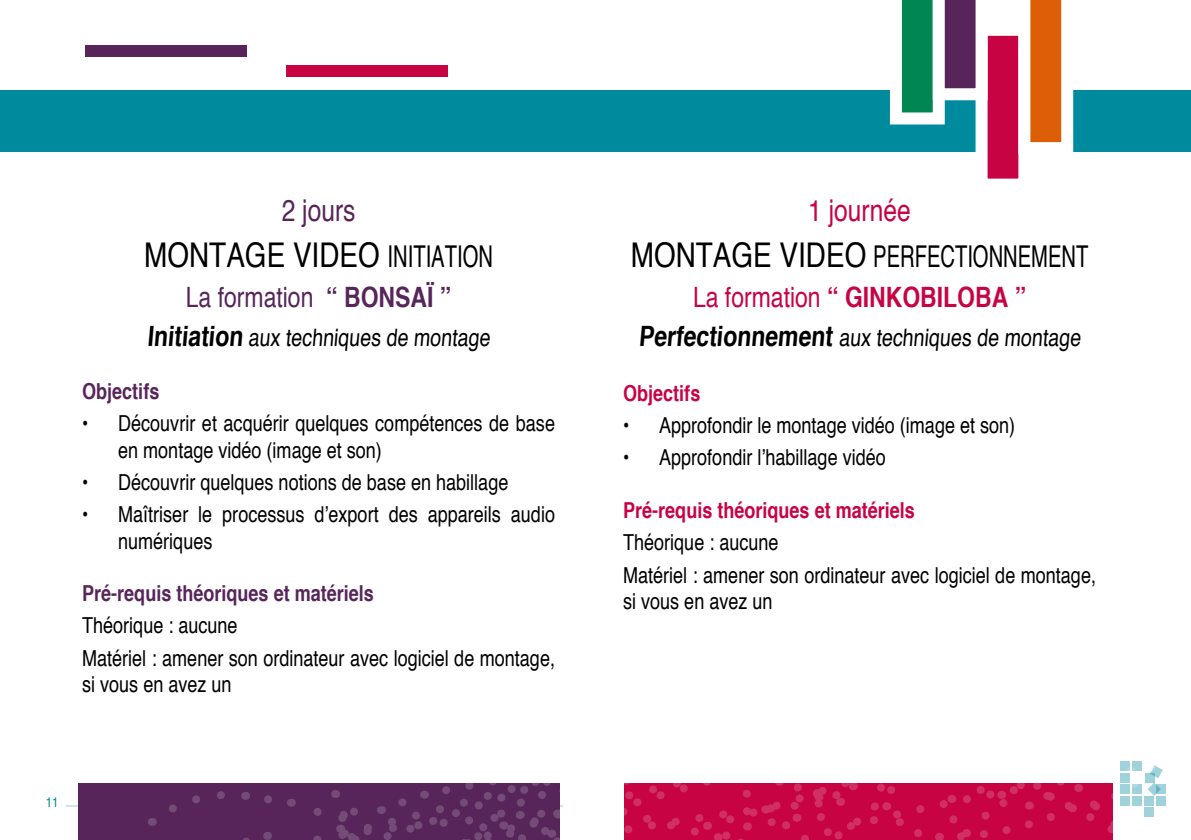
<style>
.page{position:relative;width:1191px;height:840px;background:#fff}
.page>*{position:absolute;margin:0;border:0;box-sizing:border-box;transform-origin:0 0}
.t1{font:condensed 34px "Helvetica";color:#000}
.t2{font:condensed 30px/46.4px "Helvetica";color:#000;text-align:center;scale:.82 1}
.t3{font:condensed 30px "Helvetica";color:#57255a}
.t4{font:700 condensed 28px "Helvetica";color:#c70344}
.t5{font:condensed 28px "Helvetica";color:#57255a}
.t6{font:condensed 24px "Helvetica";color:#000}
.t7{font:condensed 22px/26.4px "Helvetica";color:#000}
.t8{font:700 condensed 22px "Helvetica";color:#57255a}
.t9{font:700 condensed 22px "Helvetica";color:#c70344}
.t10{font:condensed 14px "Helvetica";color:#008a9d}
.s1{font-size:30px}
.s2{font-weight:700}
.s3{font-weight:700;font-size:28px}
.s4{color:#c70344}
.s5{font-size:34px}
.s6{font-weight:400}
</style>
<div class="page">
<div style="left:1156px;top:784px;width:10px;height:9px;background:#9fd2da"></div>
<div style="left:1156px;top:795px;width:10px;height:10px;background:#9fd2da"></div>
<div style="left:0;top:90px;width:1191px;height:62px;background:#008a9d"></div>
<div style="left:975px;top:24px;width:55px;height:166px;background:#c70344;border:12px solid #fff"></div>
<div style="left:287px;top:65px;width:161px;height:11px;background:#c70344"></div>
<svg style="left:1018px;top:0;width:55px;height:154px"></svg>
<svg style="left:890px;top:0;width:97px;height:124px"></svg>
<div style="left:85px;top:45px;width:161px;height:12px;background:#57255a"></div>
<svg style="left:69px;top:761px;width:1093px;height:79px"></svg>
<h2 class="t3" style="left:282px;top:191px;width:75px">2 jours</h2>
<h1 class="t1" style="left:144px;top:234px;width:350px">MONTAGE VIDEO <span class="s1">INITIATION</span></h1>
<p class="t5" style="left:186px;top:279px;width:267px">La formation <span class="s2">“ BONSAÏ ”</span></p>
<p class="t6" style="left:147px;top:323px;width:347px"><span class="s3">Initiation</span> aux techniques de montage</p>
<p class="t8" style="left:82px;top:377px;width:79px">Objectifs</p>
<p class="t7" style="left:118px;top:409px;width:438px;text-indent:-36px">• Découvrir et acquérir quelques compétences de base en montage vidéo (image et son)</p>
<p class="t7" style="left:82px;top:468px;width:428px">• Découvrir quelques notions de base en habillage</p>
<p class="t7" style="left:118px;top:500px;width:438px;text-indent:-36px">• Maîtriser le processus d’export des appareils audio numériques</p>
<p class="t8" style="left:82px;top:579px;width:293px">Pré-requis théoriques et matériels</p>
<p class="t7" style="left:82px;top:609px;width:474px;line-height:32px">Théorique : aucune<br>Matériel : amener son ordinateur avec logiciel de montage,</p>
<p class="t7" style="left:82px;top:670px;width:151px">si vous en avez un</p>
<p class="t10" style="left:46px;top:792px;width:14px">11</p>
<h2 class="t2" style="left:631px;top:186px;width:559px"><span class="s4">1 journée<br></span><span class="s5">MONTAGE VIDEO</span> PERFECTIONNEMENT</h2>
<p class="t4" style="left:693px;top:279px;width:335px"><span class="s6">La formation</span> “ GINKOBILOBA ”</p>
<p class="t6" style="left:638px;top:323px;width:446px"><span class="s3">Perfectionnement</span> aux techniques de montage</p>
<p class="t9" style="left:623px;top:379px;width:79px">Objectifs</p>
<p class="t7" style="left:623px;top:411px;width:393px">• Approfondir le montage vidéo (image et son)</p>
<p class="t7" style="left:623px;top:444px;width:264px">• Approfondir l’habillage vidéo</p>
<p class="t9" style="left:623px;top:496px;width:293px">Pré-requis théoriques et matériels</p>
<p class="t7" style="left:623px;top:526px;width:474px;line-height:32px">Théorique : aucune<br>Matériel : amener son ordinateur avec logiciel de montage,</p>
<p class="t7" style="left:623px;top:587px;width:151px">si vous en avez un</p>
</div>
